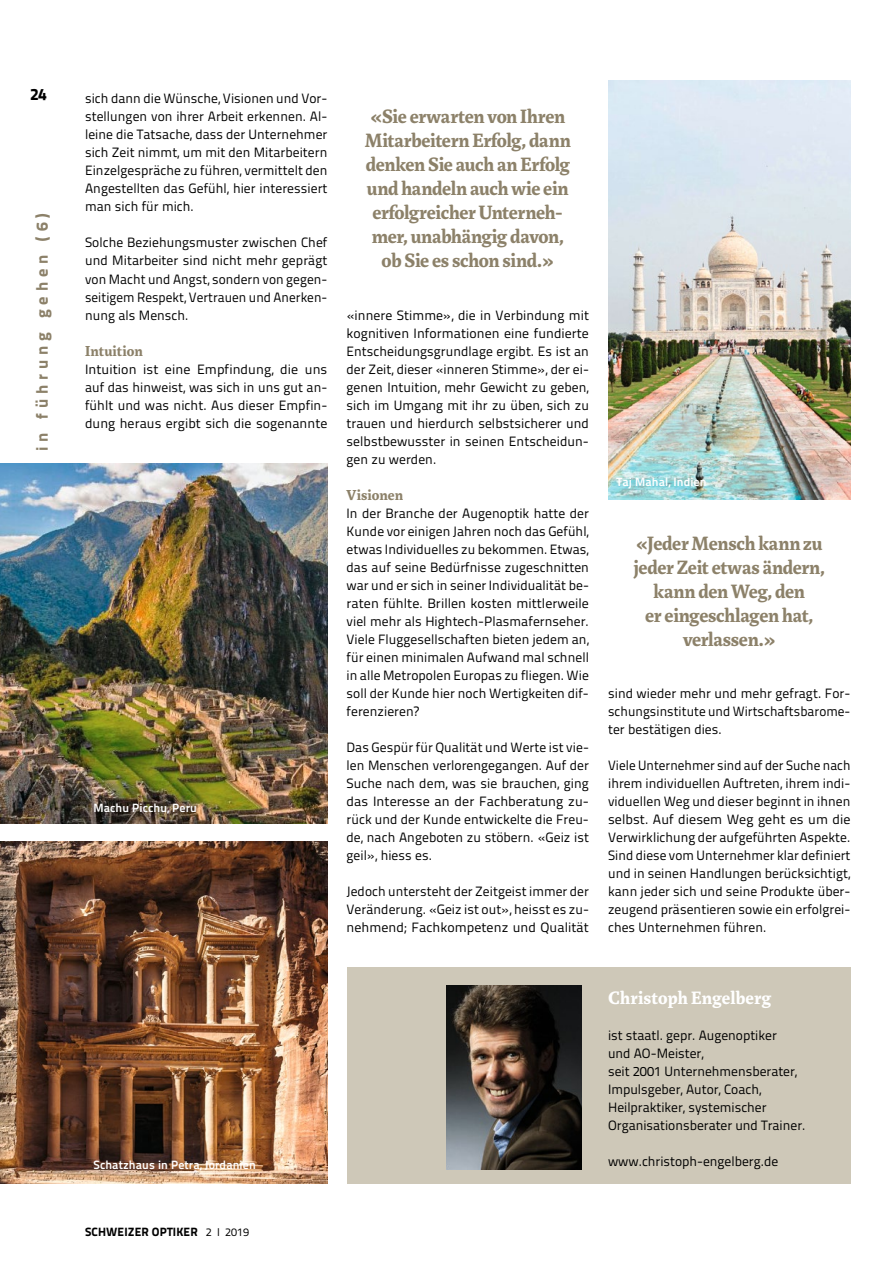
<style>
.page{position:relative;width:893px;height:1263px;background:#fff}
.page>*{position:absolute;margin:0;border:0;box-sizing:border-box;transform-origin:0 0}
.t1{font:700 21px/24px "Marat Pro";letter-spacing:-.015em;color:#8c8169;text-align:center}
.t2{font:700 19.5px "Marat Pro";letter-spacing:.01em;color:#fff}
.t3{font:16.5px "Titillium Text 25 L 999 wt";letter-spacing:.295em;color:#8c8169}
.t4{font:16.5px "Titillium Text 25 L 999 wt";color:#000}
.t5{font:700 15.75px "Marat Pro";letter-spacing:.005em;color:#8c8169}
.t6{font:13.5px/18px "Titillium Text 25 L 400 wt";letter-spacing:.005em;color:#000;text-align:justify}
.t7{font:12px "Titillium Text 25 L 800 wt";letter-spacing:.01em;color:#fff}
.t8{font:12px "Titillium Text 25 L 999 wt";letter-spacing:.01em;color:#000}
.s1{font-family:"Titillium Text 25 L 400 wt";font-size:11.25px}
</style>
<div class="page">
<div style="left:347px;top:967px;width:503px;height:216px;background:#cec8b8"></div>
<img style="left:446px;top:985px;width:135px;height:185px">
<img style="left:0;top:841px;width:327px;height:342px">
<img style="left:0;top:463px;width:327px;height:360px">
<img style="left:608px;top:80px;width:242px;height:419px">
<p class="t4" style="left:30px;top:81px;width:18px">24</p>
<p class="t3" style="left:29px;top:451px;width:239px;rotate:-90deg">in führung gehen (6)</p>
<p class="t6" style="left:85px;top:89px;width:244px">sich dann die Wünsche, Visionen und Vor&shy;stellungen von ihrer Arbeit erkennen. Al&shy;leine die Tatsache, dass der Unternehmer sich Zeit nimmt, um mit den Mitarbeitern Einzelgespräche zu führen, vermittelt den Angestellten das Gefühl, hier interessiert man sich für mich.</p>
<p class="t6" style="left:85px;top:233px;width:244px">Solche Beziehungsmuster zwischen Chef und Mitarbeiter sind nicht mehr geprägt von Macht und Angst, sondern von gegen&shy;seitigem Respekt, Vertrauen und Anerken&shy;nung als Mensch.</p>
<p class="t5" style="left:85px;top:341px;width:59px">Intuition</p>
<p class="t6" style="left:85px;top:359px;width:244px">Intuition ist eine Empfindung, die uns auf das hinweist, was sich in uns gut an&shy;fühlt und was nicht. Aus dieser Empfin&shy;dung heraus ergibt sich die sogenannte</p>
<p class="t7" style="left:94px;top:798px;width:105px">Machu Picchu, Peru</p>
<h1 class="t1" style="left:365px;top:105px;width:207px">«Sie erwarten von Ihren<br>Mitarbeitern Erfolg, dann denken Sie auch an Erfolg und handeln auch wie ein erfolgreicher Unterneh&shy;mer, unabhängig davon, ob Sie es schon sind.»</h1>
<p class="t6" style="left:347px;top:305px;width:244px">«innere Stimme», die in Verbindung mit kognitiven Informationen eine fundierte Entscheidungsgrundlage ergibt. Es ist an der Zeit, dieser «inneren Stimme», der ei&shy;genen Intuition, mehr Gewicht zu geben, sich im Umgang mit ihr zu üben, sich zu trauen und hierdurch selbstsicherer und selbstbewusster in seinen Entscheidun&shy;gen zu werden.</p>
<p class="t5" style="left:347px;top:485px;width:58px">Visionen</p>
<p class="t6" style="left:347px;top:503px;width:244px">In der Branche der Augenoptik hatte der Kunde vor einigen Jahren noch das Gefühl, etwas Individuelles zu bekommen. Etwas, das auf seine Bedürfnisse zugeschnitten war und er sich in seiner Individualität be&shy;raten fühlte. Brillen kosten mittlerweile viel mehr als Hightech-Plasmafernseher.<br>Viele Fluggesellschaften bieten jedem an, für einen minimalen Aufwand mal schnell in alle Metropolen Europas zu fliegen. Wie soll der Kunde hier noch Wertigkeiten dif&shy;ferenzieren?</p>
<p class="t6" style="left:347px;top:737px;width:244px">Das Gespür für Qualität und Werte ist vie&shy;len Menschen verlorengegangen. Auf der Suche nach dem, was sie brauchen, ging das Interesse an der Fachberatung zu&shy;rück und der Kunde entwickelte die Freu&shy;de, nach Angeboten zu stöbern. «Geiz ist geil», hiess es.</p>
<p class="t6" style="left:347px;top:881px;width:244px">Jedoch untersteht der Zeitgeist immer der Veränderung. «Geiz ist out», heisst es zu&shy;nehmend; Fachkompetenz und Qualität</p>
<p class="t7" style="left:617px;top:472px;width:92px">Taj Mahal, Indien</p>
<h1 class="t1" style="left:634px;top:531px;width:192px">«Jeder Mensch kann zu jeder Zeit etwas ändern, kann den Weg, den<br>er eingeschlagen hat, verlassen.»</h1>
<p class="t6" style="left:608px;top:683px;width:244px">sind wieder mehr und mehr gefragt. For&shy;schungsinstitute und Wirtschaftsbarome&shy;ter bestätigen dies.</p>
<p class="t6" style="left:608px;top:755px;width:244px">Viele Unternehmer sind auf der Suche nach ihrem individuellen Auftreten, ihrem indi&shy;viduellen Weg und dieser beginnt in ihnen selbst. Auf diesem Weg geht es um die Verwirklichung der aufgeführten Aspekte.<br>Sind diese vom Unternehmer klar definiert und in seinen Handlungen berücksichtigt, kann jeder sich und seine Produkte über&shy;zeugend präsentieren sowie ein erfolgrei&shy;ches Unternehmen führen.</p>
<p class="t7" style="left:94px;top:1155px;width:164px">Schatzhaus in Petra, Jordanien</p>
<h2 class="t2" style="left:608px;top:986px;width:165px">Christoph Engelberg</h2>
<p class="t6" style="left:608px;top:1025px;width:199px;text-align:left">ist staatl. gepr. Augenoptiker<br>und AO-Meister,<br>seit 2001 Unternehmensberater,<br>Impulsgeber, Autor, Coach,<br>Heilpraktiker, systemischer<br>Organisationsberater und Trainer.</p>
<p class="t6" style="left:608px;top:1151px;width:172px">www.christoph-engelberg.de</p>
<p class="t8" style="left:85px;top:1222px;width:165px">SCHWEIZER OPTIKER <span class="s1">2 I 2019</span></p>
</div>
